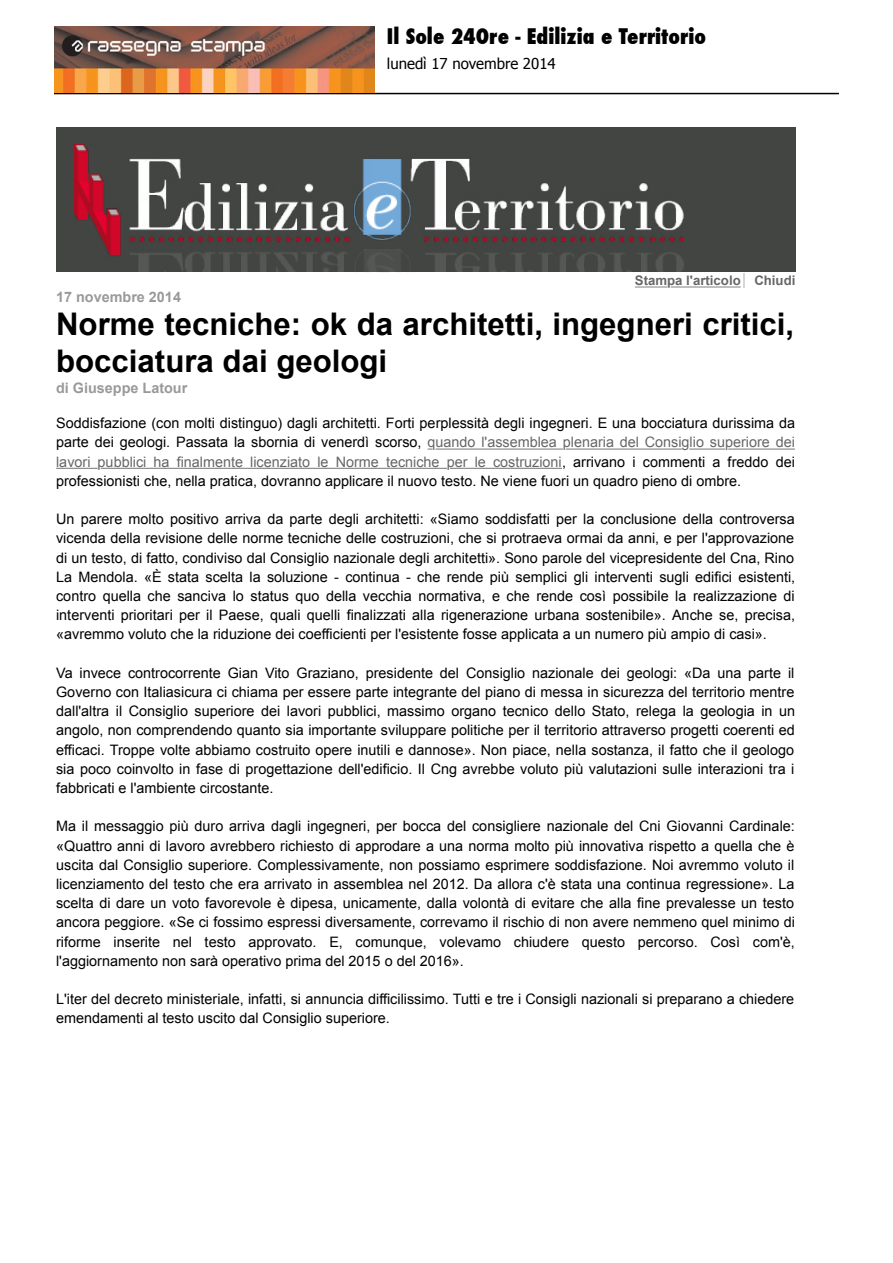
<style>
.page{position:relative;width:893px;height:1263px;background:#fff}
.page>*{position:absolute;margin:0;border:0;box-sizing:border-box;transform-origin:0 0}
.t1{font:700 31.2px/37.2px "Arial";color:#000}
.t2{font:800 condensed 21px "Futura";color:#000}
.t3{font:15px "Tahoma";color:#000}
.t4{font:14.4px/19.2px "Arial";color:#000;text-align:justify}
.t5{font:700 14.4px "Arial";color:#999}
.t6{font:700 13.2px "Arial";color:#666}
.s1{color:#666}
</style>
<div class="page">
<hr style="left:54px;top:93px;width:785px;height:1px;background:#000">
<img style="left:54px;top:26px;width:320px;height:67px">
<div style="left:56px;top:128px;width:739px;height:144px;background:#434542"></div>
<img style="left:74px;top:145px;width:610px;height:127px">
<hr style="left:671px;top:287px;width:70px;height:1px;background:#666">
<hr style="left:635px;top:287px;width:32px;height:1px;background:#666">
<svg style="left:744px;top:273px;width:1px;height:15px"></svg>
<hr style="left:728px;top:449px;width:67px;height:1px;background:#666">
<hr style="left:689px;top:449px;width:36px;height:1px;background:#666">
<hr style="left:566px;top:449px;width:116px;height:1px;background:#666">
<hr style="left:435px;top:449px;width:128px;height:1px;background:#666">
<hr style="left:450px;top:468px;width:112px;height:1px;background:#666">
<hr style="left:101px;top:468px;width:346px;height:1px;background:#666">
<hr style="left:56px;top:468px;width:42px;height:1px;background:#666">
<h2 class="t2" style="left:387px;top:22px;width:320px">Il Sole 24Ore - Edilizia e Territorio</h2>
<p class="t3" style="left:387px;top:54px;width:170px">lunedì 17 novembre 2014</p>
<p class="t6" style="left:635px;top:272px;width:162px">Stampa l'articolo Chiudi</p>
<p class="t5" style="left:56px;top:288px;width:126px">17 novembre 2014</p>
<h1 class="t1" style="left:56px;top:306px;width:740px">Norme tecniche: ok da architetti, ingegneri critici, bocciatura dai geologi</h1>
<p class="t5" style="left:56px;top:379px;width:133px">di Giuseppe Latour</p>
<p class="t4" style="left:56px;top:414px;width:740px">Soddisfazione (con molti distinguo) dagli architetti. Forti perplessità degli ingegneri. E una bocciatura durissima da parte dei geologi. Passata la sbornia di venerdì scorso, <span class="s1">quando l'assemblea plenaria del Consiglio superiore dei lavori pubblici ha finalmente licenziato le Norme tecniche per le costruzioni</span>, arrivano i commenti a freddo dei professionisti che, nella pratica, dovranno applicare il nuovo testo. Ne viene fuori un quadro pieno di ombre.</p>
<p class="t4" style="left:56px;top:510px;width:741px">Un parere molto positivo arriva da parte degli architetti: «Siamo soddisfatti per la conclusione della controversa vicenda della revisione delle norme tecniche delle costruzioni, che si protraeva ormai da anni, e per l'approvazione di un testo, di fatto, condiviso dal Consiglio nazionale degli architetti». Sono parole del vicepresidente del Cna, Rino La Mendola. «È stata scelta la soluzione - continua - che rende più semplici gli interventi sugli edifici esistenti, contro quella che sanciva lo status quo della vecchia normativa, e che rende così possibile la realizzazione di interventi prioritari per il Paese, quali quelli finalizzati alla rigenerazione urbana sostenibile». Anche se, precisa, «avremmo voluto che la riduzione dei coefficienti per l'esistente fosse applicata a un numero più ampio di casi».</p>
<p class="t4" style="left:56px;top:663px;width:741px">Va invece controcorrente Gian Vito Graziano, presidente del Consiglio nazionale dei geologi: «Da una parte il Governo con Italiasicura ci chiama per essere parte integrante del piano di messa in sicurezza del territorio mentre dall'altra il Consiglio superiore dei lavori pubblici, massimo organo tecnico dello Stato, relega la geologia in un angolo, non comprendendo quanto sia importante sviluppare politiche per il territorio attraverso progetti coerenti ed efficaci. Troppe volte abbiamo costruito opere inutili e dannose». Non piace, nella sostanza, il fatto che il geologo sia poco coinvolto in fase di progettazione dell'edificio. Il Cng avrebbe voluto più valutazioni sulle interazioni tra i fabbricati e l'ambiente circostante.</p>
<p class="t4" style="left:56px;top:817px;width:740px">Ma il messaggio più duro arriva dagli ingegneri, per bocca del consigliere nazionale del Cni Giovanni Cardinale: «Quattro anni di lavoro avrebbero richiesto di approdare a una norma molto più innovativa rispetto a quella che è uscita dal Consiglio superiore. Complessivamente, non possiamo esprimere soddisfazione. Noi avremmo voluto il licenziamento del testo che era arrivato in assemblea nel 2012. Da allora c'è stata una continua regressione». La scelta di dare un voto favorevole è dipesa, unicamente, dalla volontà di evitare che alla fine prevalesse un testo ancora peggiore. «Se ci fossimo espressi diversamente, correvamo il rischio di non avere nemmeno quel minimo di riforme inserite nel testo approvato. E, comunque, volevamo chiudere questo percorso. Così com'è, l'aggiornamento non sarà operativo prima del 2015 o del 2016».</p>
<p class="t4" style="left:56px;top:990px;width:740px">L'iter del decreto ministeriale, infatti, si annuncia difficilissimo. Tutti e tre i Consigli nazionali si preparano a chiedere emendamenti al testo uscito dal Consiglio superiore.</p>
</div>
